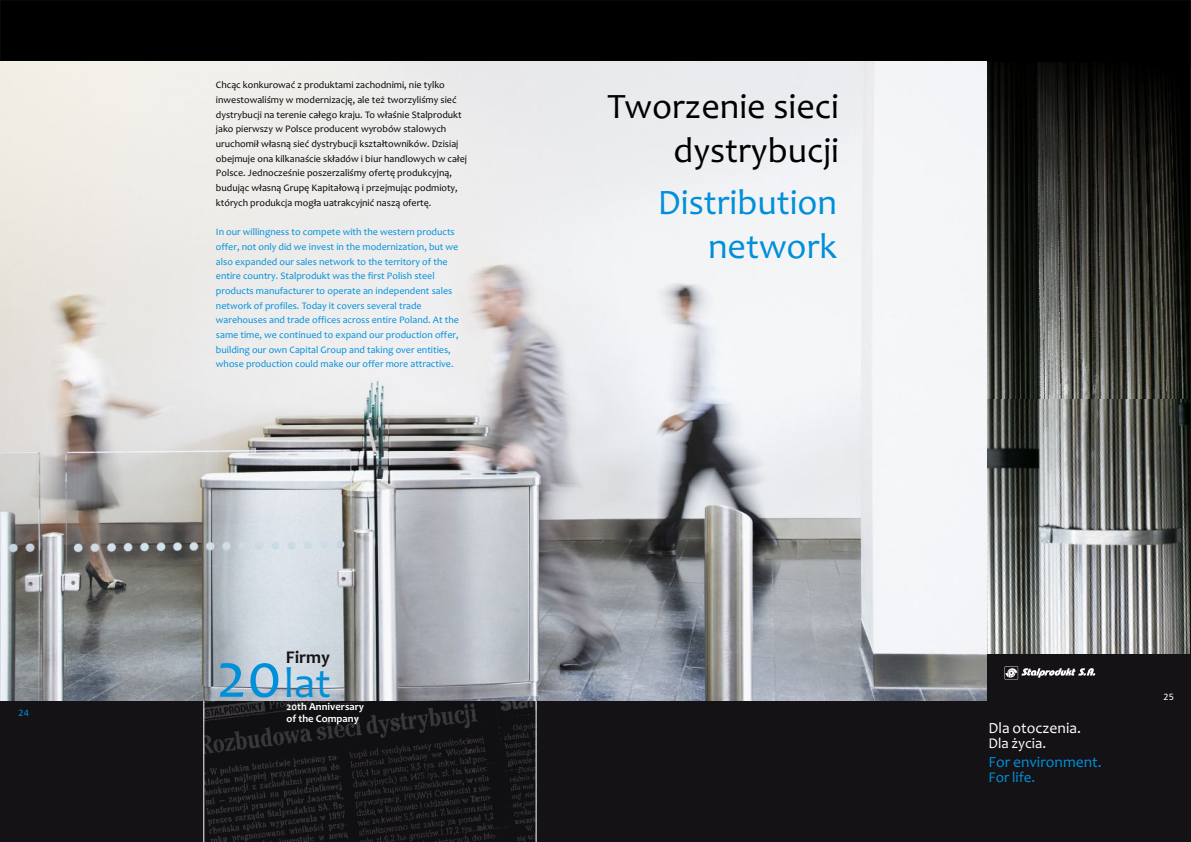
<style>
.page{position:relative;width:1191px;height:842px;background:#fff}
.page>*{position:absolute;margin:0;border:0;box-sizing:border-box;transform-origin:0 0}
.t1{font:43.2px "Candara";color:#008fd9}
.t2{font:36px/43.9px "Candara";color:#000;text-align:right}
.t3{font:36px/43.9px "Candara";color:#008fd9;text-align:right}
.t4{font:700 18px "Candara";color:#141214}
.t5{font:15.6px "Candara";color:#008fd9}
.t6{font:15.6px "Candara";color:#fff}
.t7{font:14.9px "Candara";color:#fff}
.t8{font:14.9px "Candara";color:#008fd9}
.t9{font:700 10.6px/13px "Candara";color:#fff}
.t10{font:10px/14.6px "Candara";color:#008fd9}
.t11{font:10px/14.6px "Candara";color:#000}
.t12{font:9px "Humanist 777 L2 Roman B";color:#008fd9}
.t13{font:9px "Humanist 777 L2 Roman B";color:#fff}
.s1{font-size:64.7px}
</style>
<div class="page">
<div style="left:0;top:68px;width:1191px;height:774px;background:#141214"></div>
<img style="left:206px;top:701px;width:328px;height:139px">
<div style="left:0;top:0;width:1191px;height:68px;background:#000"></div>
<img style="left:987px;top:399px;width:202px;height:254px">
<img style="left:987px;top:62px;width:202px;height:337px">
<img style="left:0;top:61px;width:987px;height:640px">
<svg style="left:1004px;top:666px;width:91px;height:14px"></svg>
<p class="t12" style="left:19px;top:709px;width:12px">24</p>
<p class="t11" style="left:216px;top:79px;width:253px">Chcąc konkurować z produktami zachodnimi, nie tylko inwestowaliśmy w modernizację, ale też tworzyliśmy sieć dystrybucji na terenie całego kraju. To właśnie Stalprodukt jako pierwszy w Polsce producent wyrobów stalowych uruchomił własną sieć dystrybucji kształtowników. Dzisiaj obejmuje ona kilkanaście składów i biur handlowych w całej Polsce. Jednocześnie poszerzaliśmy ofertę produkcyjną, budując własną Grupę Kapitałową i przejmując podmioty, których produkcja mogła uatrakcyjnić naszą ofertę.</p>
<p class="t10" style="left:216px;top:226px;width:244px">In our willingness to compete with the western products offer, not only did we invest in the modernization, but we also expanded our sales network to the territory of the entire country. Stalprodukt was the first Polish steel products manufacturer to operate an independent sales network of profiles. Today it covers several trade warehouses and trade offices across entire Poland. At the same time, we continued to expand our production offer, building our own Capital Group and taking over entities, whose production could make our offer more attractive.</p>
<h3 class="t4" style="left:286px;top:649px;width:46px">Firmy</h3>
<p class="t9" style="left:286px;top:701px;width:79px">20th Anniversary of the Company</p>
<h1 class="t1" style="left:217px;top:666px;width:116px"><span class="s1">20</span>lat</h1>
<h2 class="t2" style="left:607px;top:88px;width:233px">Tworzenie sieci dystrybucji</h2>
<h2 class="t3" style="left:658px;top:184px;width:181px">Distribution network</h2>
<h3 class="t6" style="left:988px;top:722px;width:94px">Dla otoczenia.</h3>
<h3 class="t7" style="left:988px;top:737px;width:59px">Dla życia.</h3>
<h3 class="t5" style="left:988px;top:756px;width:115px">For environment.</h3>
<h3 class="t8" style="left:988px;top:771px;width:48px">For life.</h3>
<p class="t13" style="left:1163px;top:693px;width:12px">25</p>
</div>
